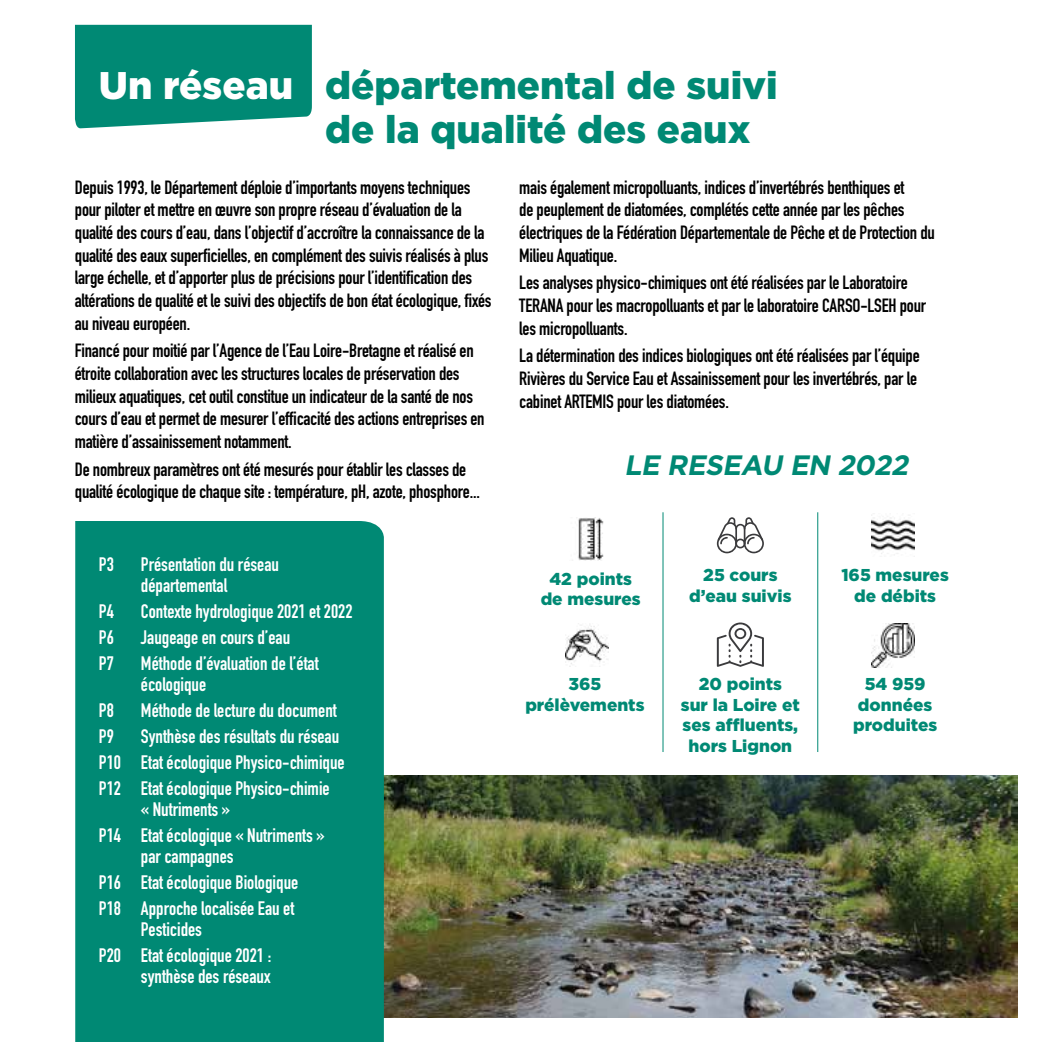
<style>
.page{position:relative;width:1042px;height:1042px;background:#fff}
.page>*{position:absolute;margin:0;border:0;box-sizing:border-box;transform-origin:0 0}
.t1{font:900 38.5px/43.8px "Gotham";color:#008974}
.t2{font:italic 700 28px "Gotham";color:#008974}
.t3{font:700 19.25px/25.9px "DIN Condensed";color:#fff}
.t4{font:700 18.9px/22.8px "DIN Condensed";letter-spacing:-.01em;color:#000}
.t5{font:900 17.15px/20.7px "Gotham";color:#008974;text-align:center}
.s1{color:#fff}
</style>
<div class="page">
<img style="left:384px;top:775px;width:633px;height:242px">
<div style="left:75px;top:521px;width:309px;height:521px;background:#008974"></div>
<div style="left:75px;top:25px;width:237px;height:103px;background:#008974"></div>
<img style="left:576px;top:517px;width:28px;height:43px">
<img style="left:871px;top:624px;width:43px;height:43px">
<img style="left:871px;top:515px;width:43px;height:40px">
<img style="left:565px;top:623px;width:44px;height:41px">
<hr style="left:662px;top:512px;width:1px;height:240px;background:#008974">
<hr style="left:817px;top:512px;width:1px;height:240px;background:#008974">
<svg style="left:717px;top:517px;width:47px;height:36px"></svg>
<svg style="left:717px;top:622px;width:47px;height:45px"></svg>
<h1 class="t1" style="left:325px;top:64px;width:454px;text-indent:-226px"><span class="s1">Un réseau</span> départemental de suivi de la qualité des eaux</h1>
<p class="t4" style="left:75px;top:175px;width:418px">Depuis 1993, le Département déploie d’importants moyens techniques pour piloter et mettre en œuvre son propre réseau d’évaluation de la qualité des cours d’eau, dans l’objectif d’accroître la connaissance de la qualité des eaux superficielles, en complément des suivis réalisés à plus large échelle, et d’apporter plus de précisions pour l’identification des altérations de qualité et le suivi des objectifs de bon état écologique, fixés au niveau européen.</p>
<p class="t4" style="left:75px;top:339px;width:411px">Financé pour moitié par l’Agence de l’Eau Loire-Bretagne et réalisé en étroite collaboration avec les structures locales de préservation des milieux aquatiques, cet outil constitue un indicateur de la santé de nos cours d’eau et permet de mesurer l’efficacité des actions entreprises en matière d’assainissement notamment.</p>
<p class="t4" style="left:75px;top:458px;width:406px">De nombreux paramètres ont été mesurés pour établir les classes de qualité écologique de chaque site : température, pH, azote, phosphore...</p>
<p class="t3" style="left:99px;top:551px;width:16px">P3</p>
<p class="t3" style="left:141px;top:554px;width:139px;line-height:21px">Présentation du réseau départemental</p>
<p class="t3" style="left:99px;top:598px;width:16px">P4</p>
<p class="t3" style="left:141px;top:598px;width:213px">Contexte hydrologique 2021 et 2022</p>
<p class="t3" style="left:99px;top:624px;width:16px">P6</p>
<p class="t3" style="left:141px;top:624px;width:151px">Jaugeage en cours d’eau</p>
<p class="t3" style="left:99px;top:650px;width:16px">P7</p>
<p class="t3" style="left:141px;top:653px;width:179px;line-height:21px">Méthode d’évaluation de l’état écologique</p>
<p class="t3" style="left:99px;top:697px;width:16px">P8</p>
<p class="t3" style="left:141px;top:697px;width:197px">Méthode de lecture du document</p>
<p class="t3" style="left:99px;top:723px;width:16px">P9</p>
<p class="t3" style="left:99px;top:723px;width:247px;text-indent:42px">Synthèse des résultats du réseau<br>P10 Etat écologique Physico-chimique<br>P12 Etat écologique Physico-chimie</p>
<p class="t3" style="left:99px;top:796px;width:227px;text-indent:42px">« Nutriments »<br>P14 Etat écologique « Nutriments »</p>
<p class="t3" style="left:99px;top:843px;width:201px;text-indent:42px">par campagnes<br>P16 Etat écologique Biologique<br>P18 Approche localisée Eau et</p>
<p class="t3" style="left:99px;top:916px;width:174px;text-indent:42px">Pesticides<br>P20 Etat écologique 2021 :</p>
<p class="t3" style="left:141px;top:963px;width:131px">synthèse des réseaux</p>
<p class="t4" style="left:519px;top:175px;width:417px">mais également micropolluants, indices d’invertébrés benthiques et<br>de peuplement de diatomées, complétés cette année par les pêches électriques de la Fédération Départementale de Pêche et de Protection du Milieu Aquatique.</p>
<p class="t4" style="left:519px;top:271px;width:408px">Les analyses physico-chimiques ont été réalisées par le Laboratoire<br>TERANA pour les macropolluants et par le laboratoire CARSO-LSEH pour les micropolluants.</p>
<p class="t4" style="left:519px;top:344px;width:402px">La détermination des indices biologiques ont été réalisées par l’équipe<br>Rivières du Service Eau et Assainissement pour les invertébrés, par le cabinet ARTEMIS pour les diatomées.</p>
<h2 class="t2" style="left:624px;top:449px;width:291px">LE RESEAU EN 2022</h2>
<p class="t5" style="left:541px;top:568px;width:102px">42 points de mesures</p>
<p class="t5" style="left:525px;top:673px;width:121px">365 prélèvements</p>
<p class="t5" style="left:689px;top:564px;width:104px">25 cours d’eau suivis</p>
<p class="t5" style="left:681px;top:673px;width:121px">20 points<br>sur la Loire et ses affluents, hors Lignon</p>
<p class="t5" style="left:841px;top:564px;width:109px">165 mesures de débits</p>
<p class="t5" style="left:853px;top:673px;width:86px">54 959 données produites</p>
</div>
